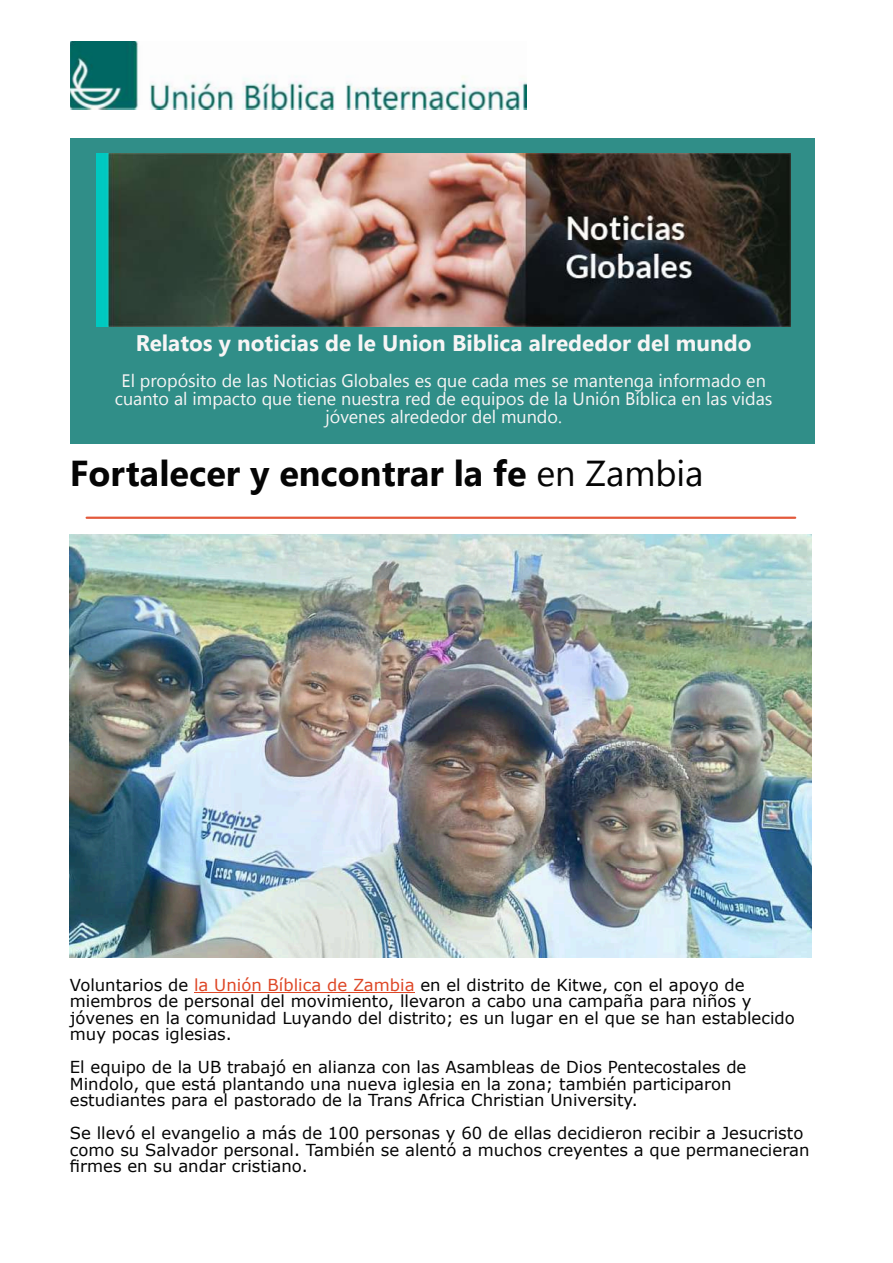
<style>
.page{position:relative;width:893px;height:1263px;background:#fff}
.page>*{position:absolute;margin:0;border:0;box-sizing:border-box;transform-origin:0 0}
.t1{font:700 36px "Segoe UI";color:#050505}
.t2{font:700 22.5px "Segoe UI";color:#f7f5f5}
.t3{font:18px/18px "Segoe UI";color:#f7f5f5;text-align:center}
.t4{font:16.5px/16.5px "Verdana";color:#050505}
.s1{font-weight:400}
.s2{color:#de4726}
</style>
<div class="page">
<div style="left:70px;top:138px;width:744px;height:305px;background:#308e88"></div>
<hr style="left:87px;top:517px;width:708px;height:2px;background:#e3593b">
<hr style="left:194px;top:992px;width:221px;height:1px;background:#de4726">
<img style="left:70px;top:534px;width:742px;height:424px">
<img style="left:70px;top:41px;width:456px;height:69px">
<img style="left:97px;top:154px;width:694px;height:172px">
<h2 class="t2" style="left:136px;top:335px;width:617px">Relatos y noticias de le Union Biblica alrededor del mundo</h2>
<p class="t3" style="left:115px;top:373px;width:659px">El propósito de las Noticias Globales es que cada mes se mantenga informado en cuanto al impacto que tiene nuestra red de equipos de la Unión Bíblica en las vidas jóvenes alrededor del mundo.</p>
<h1 class="t1" style="left:70px;top:460px;width:635px">Fortalecer y encontrar la fe <span class="s1">en Zambia</span></h1>
<p class="t4" style="left:70px;top:978px;width:726px">Voluntarios de <span class="s2">la Unión Bíblica de Zambia</span> en el distrito de Kitwe, con el apoyo de miembros de personal del movimiento, llevaron a cabo una campaña para niños y jóvenes en la comunidad Luyando del distrito; es un lugar en el que se han establecido muy pocas iglesias.</p>
<p class="t4" style="left:70px;top:1060px;width:678px">El equipo de la UB trabajó en alianza con las Asambleas de Dios Pentecostales de<br>Mindolo, que está plantando una nueva iglesia en la zona; también participaron estudiantes para el pastorado de la Trans Africa Christian University.</p>
<p class="t4" style="left:70px;top:1126px;width:741px">Se llevó el evangelio a más de 100 personas y 60 de ellas decidieron recibir a Jesucristo como su Salvador personal. También se alentó a muchos creyentes a que permanecieran firmes en su andar cristiano.</p>
</div>
